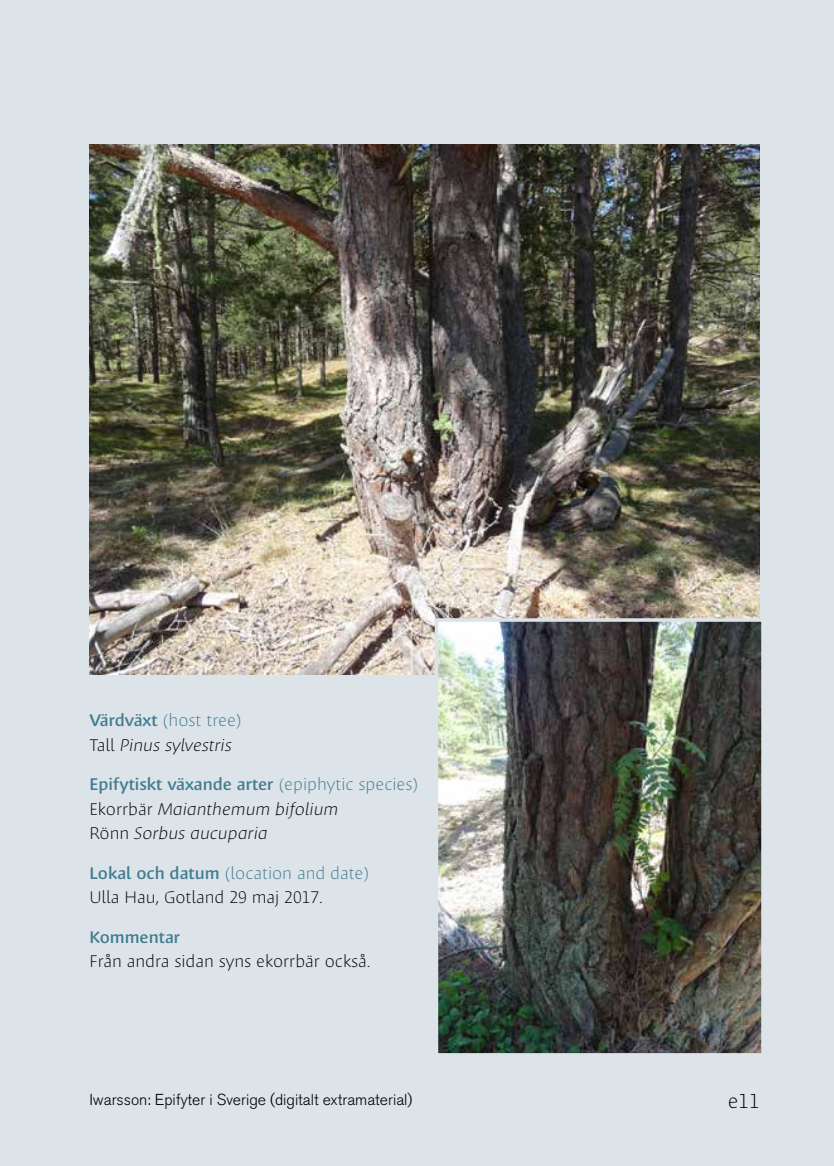
<style>
.page{position:relative;width:834px;height:1166px;background:#fff}
.page>*{position:absolute;margin:0;border:0;box-sizing:border-box;transform-origin:0 0}
.t1{font:300 21px "Massif Pro";color:#000}
.t2{font:italic 300 17.5px/24.5px "Massif Pro";color:#000}
.t3{font:300 17.5px/24.5px "Massif Pro";color:#000}
.t4{font:600 17.5px "Massif Pro";color:#417c90}
.t5{font:300 15.75px "Akzidenz Grotesk Std";color:#000}
.s1{font-weight:600;font-style:normal;color:#417c90}
.s2{font-style:normal;color:#417c90}
.s3{font-style:normal}
.s4{font-weight:600;color:#417c90}
.s5{color:#417c90}
</style>
<div class="page">
<div style="left:0;top:0;width:833px;height:1166px;background:#dce3e9"></div>
<img style="left:89px;top:145px;width:670px;height:530px">
<img style="left:439px;top:623px;width:320px;height:428px">
<div style="left:434px;top:618px;width:330px;height:438px;border:4px solid #dce3e9"></div>
<p class="t2" style="left:89px;top:707px;width:154px"><span class="s1">Värdväxt</span> <span class="s2">(host tree)<br></span><span class="s3">Tall</span> Pinus sylvestris</p>
<p class="t2" style="left:89px;top:771px;width:331px"><span class="s1">Epifytiskt växande arter</span> <span class="s2">(epiphytic species)<br></span><span class="s3">Ekorrbär</span> Maianthemum bifolium<br><span class="s3">Rönn</span> Sorbus aucuparia</p>
<p class="t3" style="left:89px;top:860px;width:281px"><span class="s4">Lokal och datum</span> <span class="s5">(location and date)<br></span>Ulla Hau, Gotland 29 maj 2017.</p>
<p class="t4" style="left:89px;top:925px;width:92px">Kommentar</p>
<p class="t3" style="left:89px;top:948px;width:283px">Från andra sidan syns ekorrbär också.</p>
<p class="t5" style="left:89px;top:1090px;width:324px">Iwarsson: Epifyter i Sverige (digitalt extramaterial)</p>
<p class="t1" style="left:727px;top:1087px;width:33px">e11</p>
</div>
